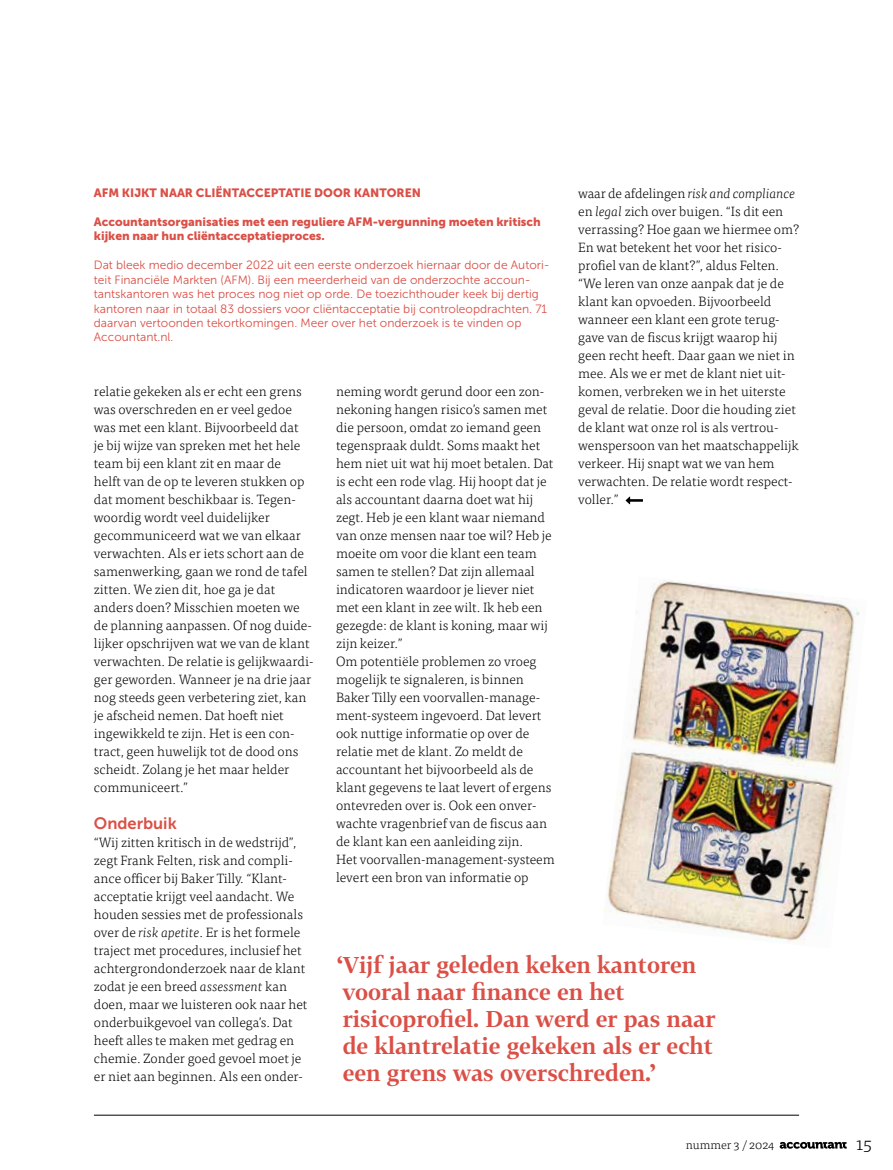
<style>
.page{position:relative;width:893px;height:1170px;background:#fff}
.page>*{position:absolute;margin:0;border:0;box-sizing:border-box;transform-origin:0 0}
.t1{font:700 22.5px/27px "Tabac G2";color:#da4f46}
.t2{font:300 18px "Tisa Pro";color:#000}
.t3{font:16.5px "Museo Sans 700";color:#da4f46}
.t4{font:300 13.5px/18px "Tisa Pro";color:#000}
.t5{font:12px/14.4px "Museo Sans 300";color:#da4f46}
.t6{font:12px/14.4px "Museo Sans 900";color:#da4f46}
.t7{font:300 12px "Tisa Pro";color:#000}
.s1{font-style:italic}
</style>
<div class="page">
<svg style="left:626px;top:496px;width:17px;height:8px"></svg>
<img style="left:604px;top:580px;width:256px;height:363px">
<svg style="left:780px;top:1141px;width:67px;height:7px"></svg>
<hr style="left:94px;top:1114px;width:705px;height:1px;background:#000">
<p class="t6" style="left:94px;top:186px;width:329px">AFM KIJKT NAAR CLIËNTACCEPTATIE DOOR KANTOREN</p>
<p class="t6" style="left:94px;top:215px;width:448px">Accountantsorganisaties met een reguliere AFM-vergunning moeten kritisch kijken naar hun cliëntacceptatieproces.</p>
<p class="t5" style="left:94px;top:258px;width:457px">Dat bleek medio december 2022 uit een eerste onderzoek hiernaar door de Autori&shy;teit Financiële Markten (AFM). Bij een meerderheid van de onderzochte accoun&shy;tantskantoren was het proces nog niet op orde. De toezichthouder keek bij dertig kantoren naar in totaal 83 dossiers voor cliëntacceptatie bij controleopdrachten. 71 daarvan vertoonden tekortkomingen. Meer over het onderzoek is te vinden op Accountant.nl.</p>
<p class="t4" style="left:578px;top:184px;width:222px">waar de afdelingen <span class="s1">risk and compliance </span>en <span class="s1">legal</span> zich over buigen. “Is dit een verrassing? Hoe gaan we hiermee om?<br>En wat betekent het voor het risico&shy;profiel van de klant?”, aldus Felten. “We leren van onze aanpak dat je de klant kan opvoeden. Bijvoorbeeld wanneer een klant een grote terug&shy;gave van de fiscus krijgt waarop hij geen recht heeft. Daar gaan we niet in mee. Als we er met de klant niet uit&shy;komen, verbreken we in het uiterste geval de relatie. Door die houding ziet de klant wat onze rol is als vertrou&shy;wenspersoon van het maatschappelijk verkeer. Hij snapt wat we van hem verwachten. De relatie wordt respect&shy;voller.”</p>
<p class="t4" style="left:336px;top:382px;width:220px">neming wordt gerund door een zon&shy;nekoning hangen risico’s samen met die persoon, omdat zo iemand geen tegenspraak duldt. Soms maakt het hem niet uit wat hij moet betalen. Dat is echt een rode vlag. Hij hoopt dat je als accountant daarna doet wat hij zegt. Heb je een klant waar niemand van onze mensen naar toe wil? Heb je moeite om voor die klant een team samen te stellen? Dat zijn allemaal indicatoren waardoor je liever niet met een klant in zee wilt. Ik heb een gezegde: de klant is koning, maar wij zijn keizer.”<br>Om potentiële problemen zo vroeg mogelijk te signaleren, is binnen Baker Tilly een voorvallen-manage&shy;ment-systeem ingevoerd. Dat levert ook nuttige informatie op over de relatie met de klant. Zo meldt de accountant het bijvoorbeeld als de klant gegevens te laat levert of ergens ontevreden over is. Ook een onver&shy;wachte vragenbrief van de fiscus aan de klant kan een aanleiding zijn.<br>Het voorvallen-management-systeem levert een bron van informatie op</p>
<p class="t4" style="left:94px;top:382px;width:221px">relatie gekeken als er echt een grens was overschreden en er veel gedoe was met een klant. Bijvoorbeeld dat<br>je bij wijze van spreken met het hele team bij een klant zit en maar de<br>helft van de op te leveren stukken op dat moment beschikbaar is. Tegen&shy;woordig wordt veel duidelijker gecommuniceerd wat we van elkaar verwachten. Als er iets schort aan de samenwerking, gaan we rond de tafel zitten. We zien dit, hoe ga je dat anders doen? Misschien moeten we de planning aanpassen. Of nog duide&shy;lijker opschrijven wat we van de klant verwachten. De relatie is gelijkwaardi&shy;ger geworden. Wanneer je na drie jaar nog steeds geen verbetering ziet, kan je afscheid nemen. Dat hoeft niet ingewikkeld te zijn. Het is een con&shy;tract, geen huwelijk tot de dood ons scheidt. Zolang je het maar helder communiceert.”</p>
<p class="t3" style="left:94px;top:813px;width:84px">Onderbuik</p>
<p class="t4" style="left:94px;top:832px;width:215px">“Wij zitten kritisch in de wedstrijd”, zegt Frank Felten, risk and compli&shy;ance officer bij Baker Tilly. “Klant&shy;acceptatie krijgt veel aandacht. We houden sessies met de professionals over de <span class="s1">risk apetite</span>. Er is het formele traject met procedures, inclusief het achtergrondonderzoek naar de klant zodat je een breed <span class="s1">assessment</span> kan doen, maar we luisteren ook naar het onderbuikgevoel van collega’s. Dat heeft alles te maken met gedrag en chemie. Zonder goed gevoel moet je er niet aan beginnen. Als een onder-</p>
<h1 class="t1" style="left:338px;top:950px;width:379px">‘Vijf jaar geleden keken kantoren vooral naar finance en het risicoprofiel. Dan werd er pas naar de klantrelatie gekeken als er echt een grens was overschreden.’</h1>
<p class="t7" style="left:686px;top:1135px;width:90px">nummer 3 / 2024</p>
<h2 class="t2" style="left:856px;top:1130px;width:17px">15</h2>
</div>
